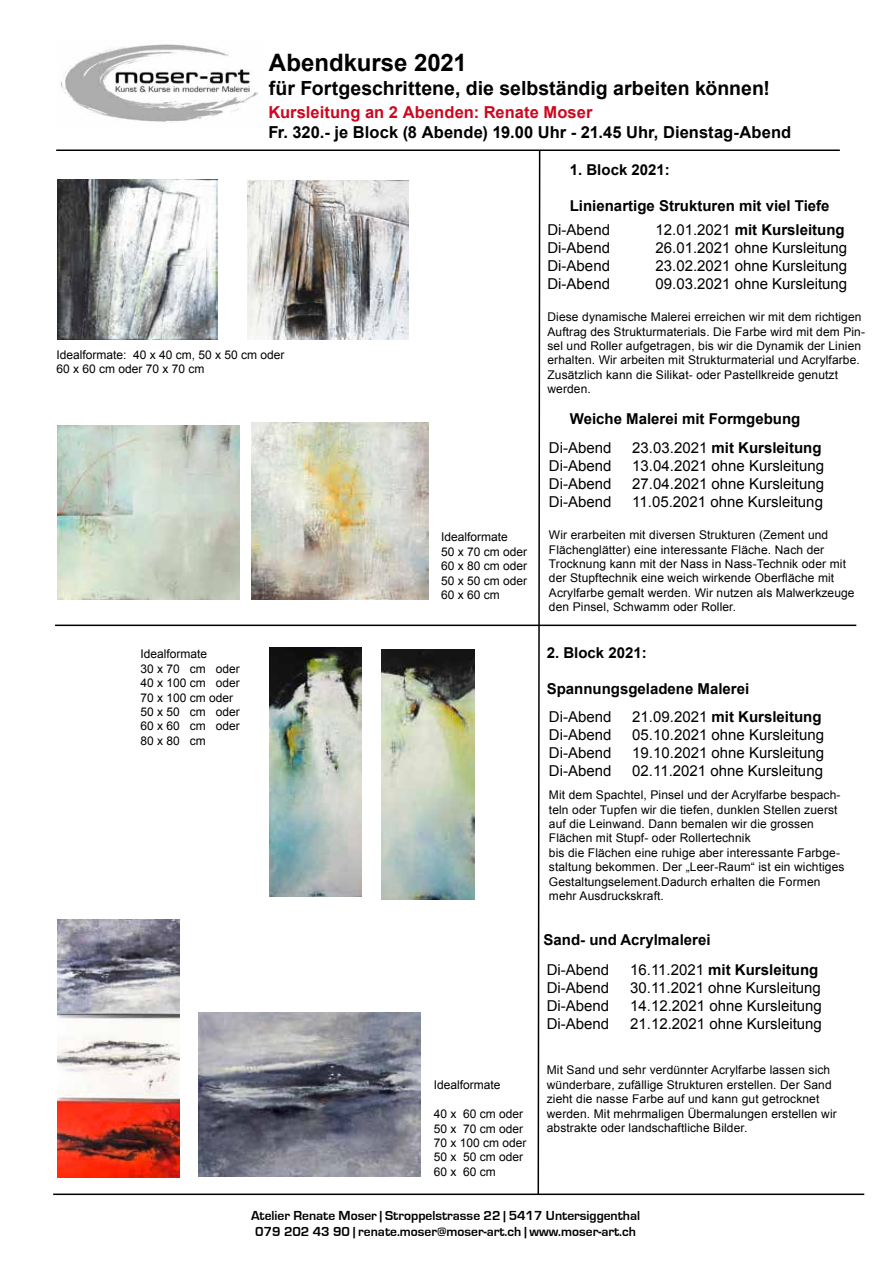
<style>
.page{position:relative;width:893px;height:1263px;background:#fff}
.page>*{position:absolute;margin:0;border:0;box-sizing:border-box;transform-origin:0 0}
.t1{font:700 24px "Arial";color:#000}
.t2{font:700 19.5px "Arial";color:#000}
.t3{font:700 16.5px "Arial";letter-spacing:.005em;color:#000}
.t4{font:700 16.5px "Arial";letter-spacing:.005em;color:#cd071e}
.t5{font:15px "Arial";color:#000}
.t6{font:700 15px "Arial";color:#000}
.t7{font:700 13.5px/16.2px "Eurostile";color:#000;text-align:center}
.t8{font:12px/14.4px "Arial";letter-spacing:.01em;color:#000}
.s1{font-weight:400}
</style>
<div class="page">
<img style="left:60px;top:44px;width:198px;height:78px">
<svg style="left:537px;top:151px;width:4px;height:1045px"></svg>
<img style="left:57px;top:180px;width:161px;height:159px">
<img style="left:247px;top:181px;width:161px;height:158px">
<img style="left:57px;top:425px;width:182px;height:174px">
<img style="left:251px;top:422px;width:177px;height:177px">
<img style="left:382px;top:650px;width:93px;height:249px">
<img style="left:270px;top:647px;width:91px;height:249px">
<img style="left:199px;top:1013px;width:222px;height:163px">
<hr style="left:55px;top:624px;width:801px;height:2px;background:#000">
<hr style="left:56px;top:149px;width:784px;height:2px;background:#000">
<hr style="left:53px;top:1193px;width:811px;height:2px;background:#000">
<img style="left:57px;top:919px;width:122px;height:259px">
<h1 class="t1" style="left:269px;top:47px;width:199px">Abendkurse 2021</h1>
<h2 class="t2" style="left:269px;top:75px;width:503px">für Fortgeschrittene, die selbständig arbeiten können!</h2>
<h3 class="t4" style="left:268px;top:102px;width:326px">Kursleitung an 2 Abenden: Renate Moser</h3>
<h3 class="t3" style="left:268px;top:121px;width:524px">Fr. 320.- je Block (8 Abende) 19.00 Uhr - 21.45 Uhr, Dienstag-Abend</h3>
<p class="t8" style="left:56px;top:347px;width:230px">Idealformate: 40 x 40 cm, 50 x 50 cm oder<br>60 x 60 cm oder 70 x 70 cm</p>
<p class="t8" style="left:141px;top:647px;width:101px">Idealformate<br>30 x 70 cm oder<br>40 x 100 cm oder<br>70 x 100 cm oder<br>50 x 50 cm oder<br>60 x 60 cm oder<br>80 x 80 cm</p>
<p class="t8" style="left:441px;top:530px;width:88px">Idealformate<br>50 x 70 cm oder<br>60 x 80 cm oder<br>50 x 50 cm oder<br>60 x 60 cm</p>
<p class="t6" style="left:570px;top:159px;width:102px">1. Block 2021:</p>
<p class="t6" style="left:570px;top:195px;width:261px">Linienartige Strukturen mit viel Tiefe</p>
<p class="t5" style="left:547px;top:220px;width:64px">Di-Abend</p>
<p class="t6" style="left:655px;top:220px;width:191px"><span class="s1">12.01.2021</span> mit Kursleitung</p>
<p class="t5" style="left:547px;top:238px;width:64px">Di-Abend</p>
<p class="t5" style="left:655px;top:238px;width:193px">26.01.2021 ohne Kursleitung</p>
<p class="t5" style="left:547px;top:256px;width:64px">Di-Abend</p>
<p class="t5" style="left:655px;top:256px;width:193px">23.02.2021 ohne Kursleitung</p>
<p class="t5" style="left:547px;top:274px;width:64px">Di-Abend</p>
<p class="t5" style="left:655px;top:274px;width:193px">09.03.2021 ohne Kursleitung</p>
<p class="t8" style="left:547px;top:310px;width:319px">Diese dynamische Malerei erreichen wir mit dem richtigen Auftrag des Strukturmaterials. Die Farbe wird mit dem Pin&shy;sel und Roller aufgetragen, bis wir die Dynamik der Linien erhalten. Wir arbeiten mit Strukturmaterial und Acrylfarbe.<br>Zusätzlich kann die Silikat- oder Pastellkreide genutzt werden.</p>
<p class="t6" style="left:570px;top:409px;width:232px">Weiche Malerei mit Formgebung</p>
<p class="t5" style="left:549px;top:438px;width:64px">Di-Abend</p>
<p class="t6" style="left:632px;top:438px;width:191px"><span class="s1">23.03.2021</span> mit Kursleitung</p>
<p class="t5" style="left:549px;top:456px;width:64px">Di-Abend</p>
<p class="t5" style="left:632px;top:456px;width:193px">13.04.2021 ohne Kursleitung</p>
<p class="t5" style="left:549px;top:474px;width:64px">Di-Abend</p>
<p class="t5" style="left:632px;top:474px;width:193px">27.04.2021 ohne Kursleitung</p>
<p class="t5" style="left:549px;top:492px;width:64px">Di-Abend</p>
<p class="t5" style="left:632px;top:492px;width:192px">11.05.2021 ohne Kursleitung</p>
<p class="t8" style="left:549px;top:528px;width:307px">Wir erarbeiten mit diversen Strukturen (Zement und Flächenglätter) eine interessante Fläche. Nach der Trocknung kann mit der Nass in Nass-Technik oder mit der Stupftechnik eine weich wirkende Oberfläche mit Acrylfarbe gemalt werden. Wir nutzen als Malwerkzeuge den Pinsel, Schwamm oder Roller.</p>
<p class="t6" style="left:547px;top:643px;width:102px">2. Block 2021:</p>
<p class="t6" style="left:547px;top:679px;width:204px">Spannungsgeladene Malerei</p>
<p class="t5" style="left:549px;top:707px;width:64px">Di-Abend</p>
<p class="t6" style="left:632px;top:707px;width:191px"><span class="s1">21.09.2021</span> mit Kursleitung</p>
<p class="t5" style="left:549px;top:725px;width:64px">Di-Abend</p>
<p class="t5" style="left:632px;top:725px;width:193px">05.10.2021 ohne Kursleitung</p>
<p class="t5" style="left:549px;top:743px;width:64px">Di-Abend</p>
<p class="t5" style="left:632px;top:743px;width:193px">19.10.2021 ohne Kursleitung</p>
<p class="t5" style="left:549px;top:761px;width:64px">Di-Abend</p>
<p class="t5" style="left:632px;top:761px;width:192px">02.11.2021 ohne Kursleitung</p>
<p class="t8" style="left:549px;top:788px;width:297px">Mit dem Spachtel, Pinsel und der Acrylfarbe bespach&shy;teln oder Tupfen wir die tiefen, dunklen Stellen zuerst auf die Leinwand. Dann bemalen wir die grossen Flächen mit Stupf- oder Rollertechnik<br>bis die Flächen eine ruhige aber interessante Farbge&shy;staltung bekommen. Der „Leer-Raum“ ist ein wichtiges Gestaltungselement.Dadurch erhalten die Formen mehr Ausdruckskraft.</p>
<p class="t6" style="left:543px;top:929px;width:168px">Sand- und Acrylmalerei</p>
<p class="t5" style="left:547px;top:960px;width:64px">Di-Abend</p>
<p class="t6" style="left:630px;top:960px;width:190px"><span class="s1">16.11.2021</span> mit Kursleitung</p>
<p class="t5" style="left:547px;top:978px;width:64px">Di-Abend</p>
<p class="t5" style="left:630px;top:978px;width:192px">30.11.2021 ohne Kursleitung</p>
<p class="t5" style="left:547px;top:996px;width:64px">Di-Abend</p>
<p class="t5" style="left:630px;top:996px;width:193px">14.12.2021 ohne Kursleitung</p>
<p class="t5" style="left:547px;top:1014px;width:64px">Di-Abend</p>
<p class="t5" style="left:630px;top:1014px;width:193px">21.12.2021 ohne Kursleitung</p>
<p class="t8" style="left:547px;top:1063px;width:291px">Mit Sand und sehr verdünnter Acrylfarbe lassen sich wünderbare, zufällige Strukturen erstellen. Der Sand zieht die nasse Farbe auf und kann gut getrocknet werden. Mit mehrmaligen Übermalungen erstellen wir abstrakte oder landschaftliche Bilder.</p>
<p class="t8" style="left:434px;top:1078px;width:68px">Idealformate</p>
<p class="t8" style="left:434px;top:1107px;width:94px">40 x 60 cm oder<br>50 x 70 cm oder<br>70 x 100 cm oder<br>50 x 50 cm oder<br>60 x 60 cm</p>
<p class="t7" style="left:251px;top:1207px;width:391px">Atelier Renate Moser | Stroppelstrasse 22 | 5417 Untersiggenthal<br>079 202 43 90 | renate.moser@moser-art.ch | www.moser-art.ch</p>
</div>
